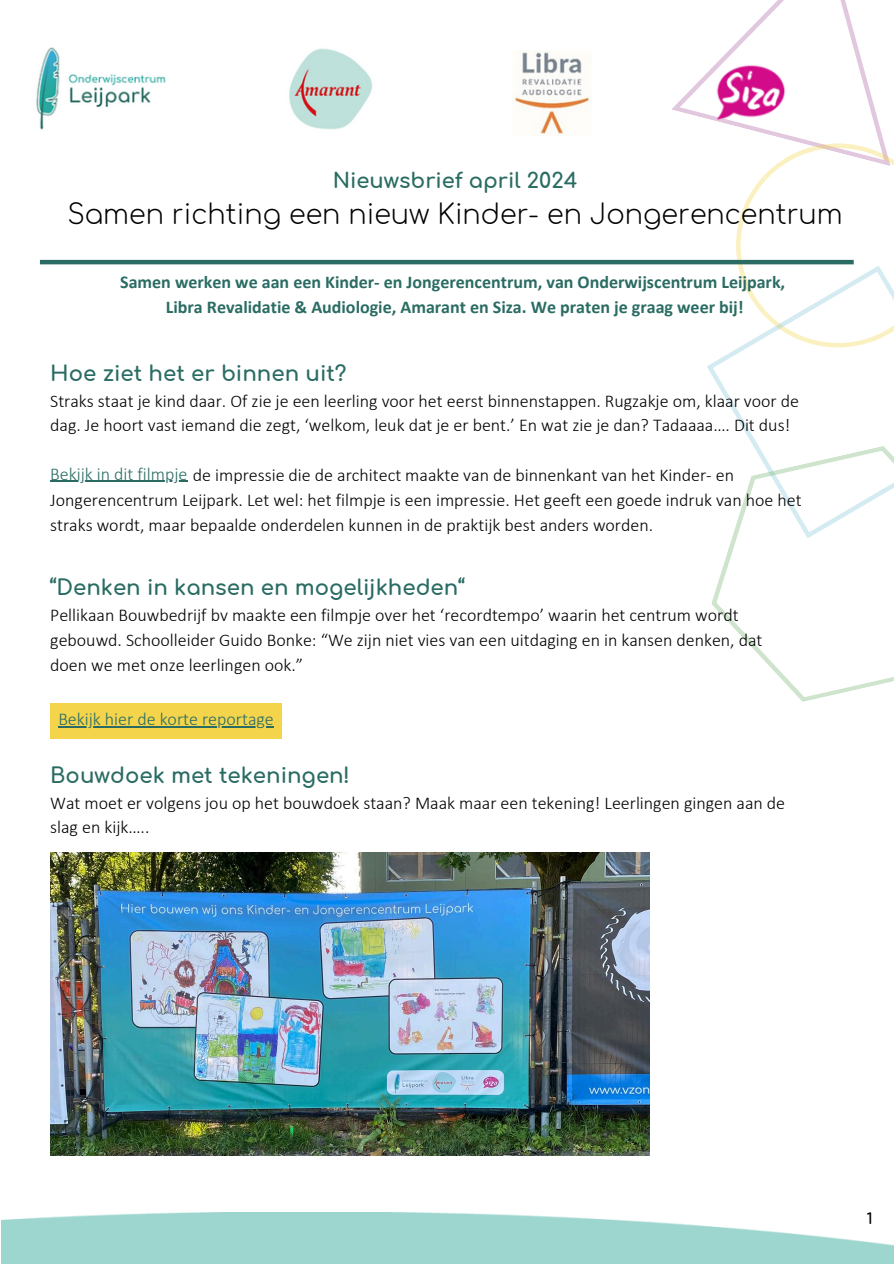
<style>
.page{position:relative;width:894px;height:1264px;background:#fff}
.page>*{position:absolute;margin:0;border:0;box-sizing:border-box;transform-origin:0 0}
.t1{font:300 27.15px "Comfortaa";color:#000}
.t2{font:700 21.3px "Comfortaa";color:#2a6c63}
.t3{font:700 21px "Comfortaa";color:#2a6c63}
.t4{font:300 18px/24.8px "Calibri";color:#000}
.t5{font:700 18px/24.8px "Calibri";color:#2a6c63;text-align:center}
.t6{font:300 18px "Calibri";color:#2a6c63}
.t7{font:700 15px "Comfortaa";color:#000}
.s1{color:#2a6c63}
</style>
<div class="page">
<img style="left:36px;top:47px;width:130px;height:83px">
<img style="left:289px;top:48px;width:84px;height:82px">
<img style="left:514px;top:50px;width:75px;height:84px">
<svg style="left:671px;top:0;width:222px;height:265px"></svg>
<svg style="left:707px;top:265px;width:186px;height:181px"></svg>
<svg style="left:711px;top:446px;width:182px;height:256px"></svg>
<img style="left:681px;top:58px;width:122px;height:66px">
<hr style="left:40px;top:260px;width:813px;height:4px;background:#2a6c63">
<div style="left:50px;top:703px;width:232px;height:35px;background:#f3d44b"></div>
<hr style="left:58px;top:726px;width:216px;height:1px;background:#2a6c63">
<img style="left:50px;top:852px;width:599px;height:303px">
<hr style="left:50px;top:480px;width:137px;height:2px;background:#2a6c63">
<h1 class="t3" style="left:333px;top:169px;width:246px">Nieuwsbrief april 2024</h1>
<h1 class="t1" style="left:67px;top:200px;width:776px">Samen richting een nieuw Kinder- en Jongerencentrum</h1>
<h2 class="t5" style="left:120px;top:271px;width:666px">Samen werken we aan een Kinder- en Jongerencentrum, van Onderwijscentrum Leijpark,<br>Libra Revalidatie &amp; Audiologie, Amarant en Siza. We praten je graag weer bij!</h2>
<p class="t2" style="left:50px;top:362px;width:298px">Hoe ziet het er binnen uit?</p>
<p class="t4" style="left:50px;top:390px;width:750px">Straks staat je kind daar. Of zie je een leerling voor het eerst binnenstappen. Rugzakje om, klaar voor de dag. Je hoort vast iemand die zegt, ‘welkom, leuk dat je er bent.’ En wat zie je dan? Tadaaaa…. Dit dus!</p>
<p class="t4" style="left:50px;top:464px;width:752px"><span class="s1">Bekijk in dit filmpje</span> de impressie die de architect maakte van de binnenkant van het Kinder- en<br>Jongerencentrum Leijpark. Let wel: het filmpje is een impressie. Het geeft een goede indruk van hoe het straks wordt, maar bepaalde onderdelen kunnen in de praktijk best anders worden.</p>
<p class="t2" style="left:50px;top:576px;width:416px">“Denken in kansen en mogelijkheden“</p>
<p class="t4" style="left:50px;top:604px;width:713px">Pellikaan Bouwbedrijf bv maakte een filmpje over het ‘recordtempo’ waarin het centrum wordt gebouwd. Schoolleider Guido Bonke: “We zijn niet vies van een uitdaging en in kansen denken, dat doen we met onze leerlingen ook.”</p>
<p class="t6" style="left:58px;top:711px;width:217px">Bekijk hier de korte reportage</p>
<p class="t2" style="left:50px;top:764px;width:301px">Bouwdoek met tekeningen!</p>
<p class="t4" style="left:50px;top:791px;width:736px">Wat moet er volgens jou op het bouwdoek staan? Maak maar een tekening! Leerlingen gingen aan de slag en kijk…..</p>
<p class="t7" style="left:866px;top:1210px;width:7px">1</p>
</div>
